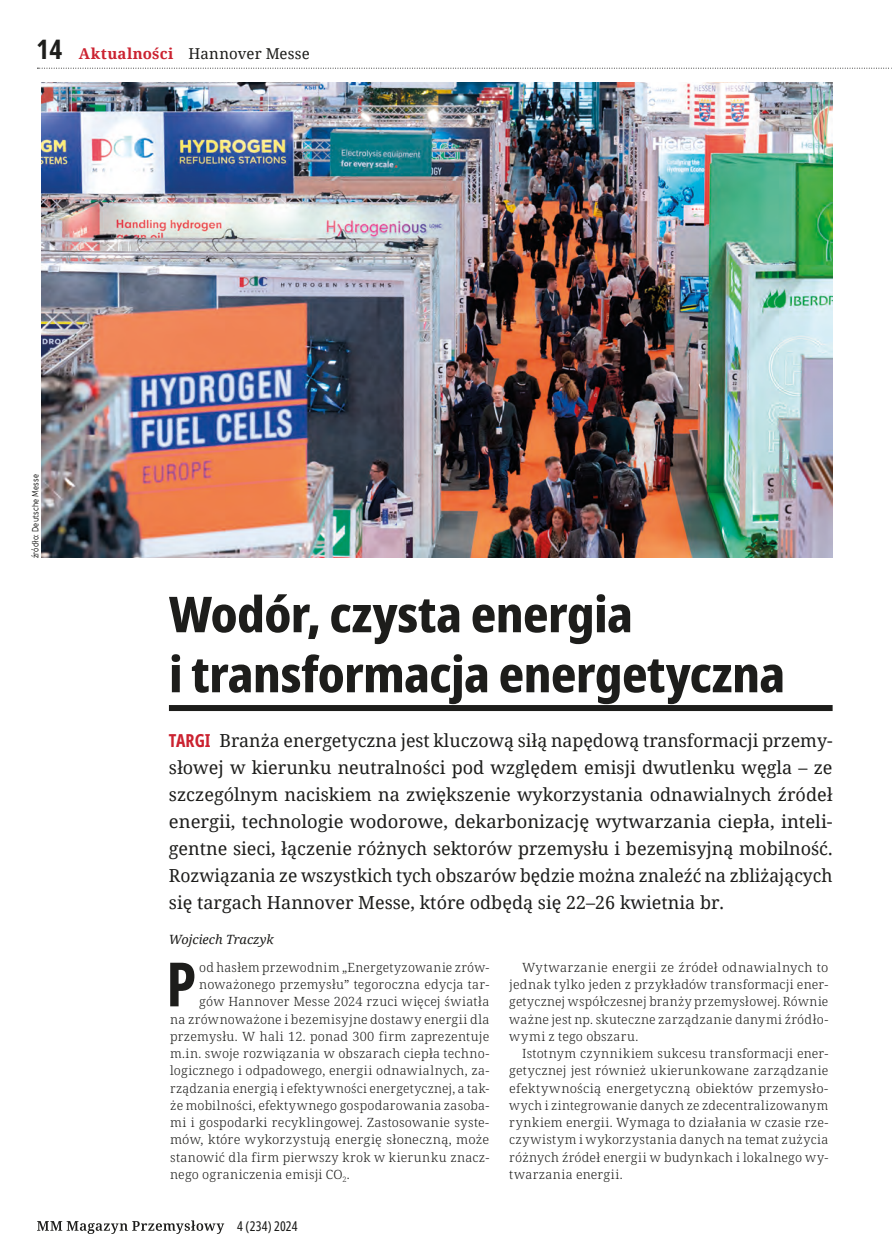
<style>
.page{position:relative;width:892px;height:1260px;background:#fff}
.page>*{position:absolute;margin:0;border:0;box-sizing:border-box;transform-origin:0 0}
.t1{font:700 extra-condensed 61.05px "Noto Sans";color:#1d1d1b}
.t2{font:800 extra-condensed 49.5px/60px "Noto Sans";letter-spacing:-.01em;color:#1d1d1b;scale:1.1 1}
.t3{font:18px/27px "Noto Serif";color:#1d1d1b;text-align:justify}
.t4{font:15px "Noto Serif";letter-spacing:.01em;color:#1d1d1b}
.t5{font:extra-condensed 13.5px "Noto Sans";letter-spacing:.01em;color:#1d1d1b}
.t6{font:300 12.75px "Noto Serif";letter-spacing:.02em;color:#1d1d1b}
.t7{font:italic 12.75px "Noto Serif";color:#1d1d1b}
.t8{font:9px "TT Prosto Sans";letter-spacing:.02em;color:#1d1d1b;scale:.75 1}
.s1{font-family:"Noto Sans";font-weight:700;font-stretch:extra-condensed;font-size:27px}
.s2{font-weight:700;color:#cb2230}
.s3{font-family:"Noto Sans";font-weight:700;font-stretch:extra-condensed;color:#cb2230}
</style>
<div class="page">
<svg style="left:37px;top:68px;width:855px;height:1px"></svg>
<svg style="left:37px;top:1220px;width:187px;height:13px"></svg>
<img style="left:41px;top:82px;width:791px;height:475px">
<div style="left:169px;top:705px;width:663px;height:6px;background:#1d1d1b"></div>
<p class="t4" style="left:37px;top:44px;width:274px"><span class="s1">14</span> <span class="s2">Aktualności</span> Hannover Messe</p>
<p class="t8" style="left:29px;top:558px;width:113px;rotate:-90deg">źródło: Deutsche Messe</p>
<p class="t2" style="left:169px;top:584px;width:561px">Wodór, czysta energia<br>i transformacja energetyczna</p>
<p class="t3" style="left:169px;top:726px;width:665px"><span class="s3">TARGI</span> Branża energetyczna jest kluczową siłą napędową transformacji przemy&shy;słowej w kierunku neutralności pod względem emisji dwutlenku węgla – ze szczególnym naciskiem na zwiększenie wykorzystania odnawialnych źródeł energii, technologie wodorowe, dekarbonizację wytwarzania ciepła, inteli&shy;gentne sieci, łączenie różnych sektorów przemysłu i bezemisyjną mobilność.<br>Rozwiązania ze wszystkich tych obszarów będzie można znaleźć na zbliżających się targach Hannover Messe, które odbędą się 22–26 kwietnia br.</p>
<p class="t7" style="left:169px;top:930px;width:106px">Wojciech Traczyk</p>
<p class="t1" style="left:166px;top:939px;width:31px">P</p>
<p class="t6" style="left:199px;top:958px;width:291px">od hasłem przewodnim „Energetyzowanie zrów-</p>
<p class="t6" style="left:199px;top:975px;width:291px">noważonego przemysłu” tegoroczna edycja tar-</p>
<p class="t6" style="left:199px;top:993px;width:291px">gów Hannover Messe 2024 rzuci więcej światła</p>
<p class="t6" style="left:170px;top:1010px;width:320px">na zrównoważone i bezemisyjne dostawy energii dla</p>
<p class="t6" style="left:170px;top:1027px;width:320px">przemysłu. W hali 12. ponad 300 firm zaprezentuje</p>
<p class="t6" style="left:170px;top:1044px;width:320px">m.in. swoje rozwiązania w obszarach ciepła techno-</p>
<p class="t6" style="left:170px;top:1062px;width:320px">logicznego i odpadowego, energii odnawialnych, za-</p>
<p class="t6" style="left:170px;top:1079px;width:320px">rządzania energią i efektywności energetycznej, a tak-</p>
<p class="t6" style="left:170px;top:1096px;width:320px">że mobilności, efektywnego gospodarowania zasoba-</p>
<p class="t6" style="left:170px;top:1113px;width:320px">mi i gospodarki recyklingowej. Zastosowanie syste-</p>
<p class="t6" style="left:170px;top:1131px;width:320px">mów, które wykorzystują energię słoneczną, może</p>
<p class="t6" style="left:170px;top:1148px;width:320px">stanowić dla firm pierwszy krok w kierunku znacz-</p>
<p class="t6" style="left:170px;top:1165px;width:181px">nego ograniczenia emisji CO<sub>2</sub>.</p>
<p class="t5" style="left:237px;top:1216px;width:62px">4 (234) 2024</p>
<p class="t6" style="left:522px;top:958px;width:308px">Wytwarzanie energii ze źródeł odnawialnych to</p>
<p class="t6" style="left:509px;top:975px;width:320px">jednak tylko jeden z przykładów transformacji ener-</p>
<p class="t6" style="left:509px;top:993px;width:320px">getycznej współczesnej branży przemysłowej. Równie</p>
<p class="t6" style="left:509px;top:1010px;width:320px">ważne jest np. skuteczne zarządzanie danymi źródło-</p>
<p class="t6" style="left:509px;top:1027px;width:131px">wymi z tego obszaru.</p>
<p class="t6" style="left:522px;top:1044px;width:308px">Istotnym czynnikiem sukcesu transformacji ener-</p>
<p class="t6" style="left:509px;top:1062px;width:320px">getycznej jest również ukierunkowane zarządzanie</p>
<p class="t6" style="left:509px;top:1079px;width:320px">efektywnością energetyczną obiektów przemysło-</p>
<p class="t6" style="left:509px;top:1096px;width:320px">wych i zintegrowanie danych ze zdecentralizowanym</p>
<p class="t6" style="left:509px;top:1113px;width:320px">rynkiem energii. Wymaga to działania w czasie rze-</p>
<p class="t6" style="left:509px;top:1131px;width:320px">czywistym i wykorzystania danych na temat zużycia</p>
<p class="t6" style="left:509px;top:1148px;width:320px">różnych źródeł energii w budynkach i lokalnego wy-</p>
<p class="t6" style="left:509px;top:1165px;width:115px">twarzania energii.</p>
</div>
